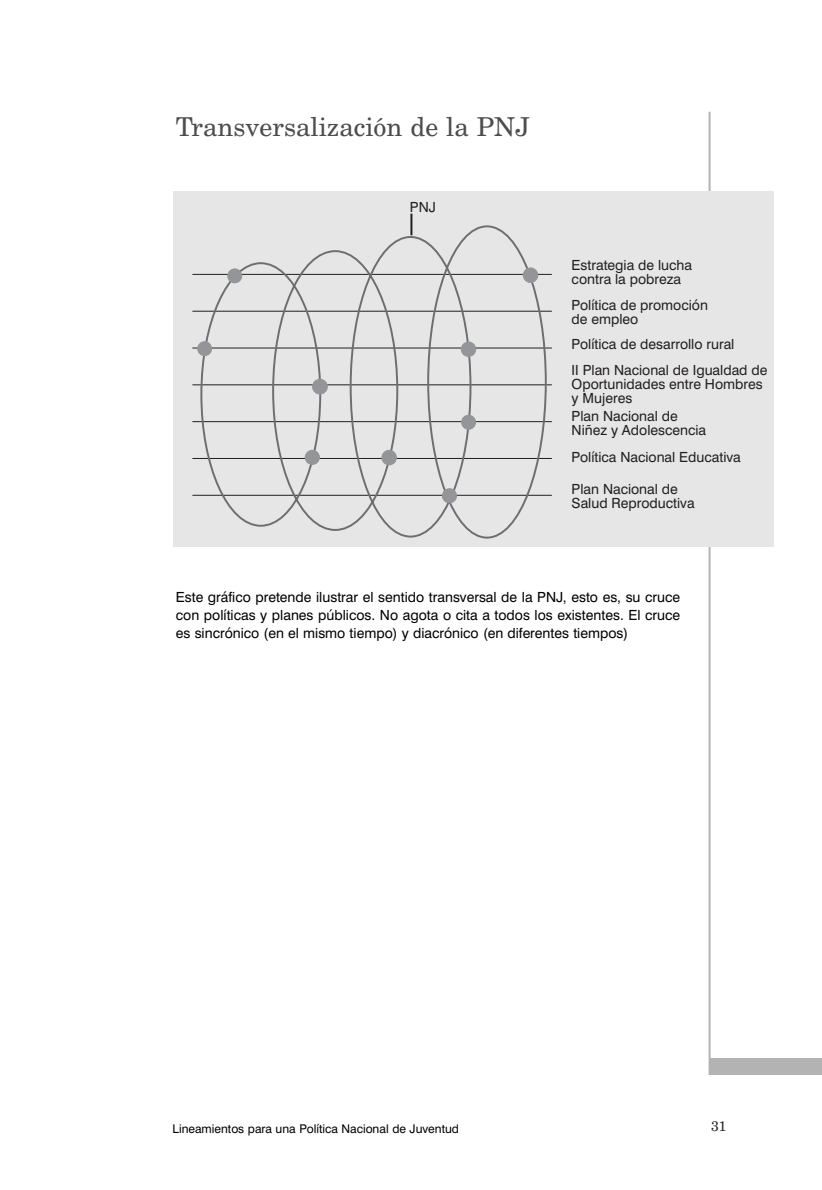
<style>
.page{position:relative;width:822px;height:1190px;background:#fff}
.page>*{position:absolute;margin:0;border:0;box-sizing:border-box;transform-origin:0 0}
.t1{font:26px "New Century Schlbk";color:#4d4d4d}
.t2{font:14px/14px "Swiss 721 BT";color:#231f20}
.t3{font:14px/18px "Swiss 721 BT";color:#000;text-align:justify}
.t4{font:14px "New Century Schlbk";color:#231f20}
.t5{font:12px "Swiss 721 BT";color:#000}
</style>
<div class="page">
<div style="left:709px;top:1058px;width:113px;height:17px;background:#b3b3b3"></div>
<hr style="left:709px;top:112px;width:2px;height:963px;background:#b3b3b3">
<div style="left:174px;top:192px;width:600px;height:355px;background:#e6e6e6"></div>
<hr style="left:192px;top:274px;width:360px;height:1px;background:#231f20">
<hr style="left:192px;top:311px;width:360px;height:1px;background:#231f20">
<hr style="left:192px;top:348px;width:360px;height:1px;background:#231f20">
<hr style="left:192px;top:385px;width:360px;height:1px;background:#231f20">
<hr style="left:192px;top:421px;width:360px;height:1px;background:#231f20">
<hr style="left:192px;top:458px;width:360px;height:1px;background:#231f20">
<hr style="left:192px;top:495px;width:360px;height:1px;background:#231f20">
<hr style="left:410px;top:214px;width:2px;height:21px;background:#231f20">
<svg style="left:199px;top:224px;width:349px;height:315px"></svg>
<div style="left:228px;top:269px;width:14px;height:14px;background:#939598;border:1px solid #939598;border-radius:50%"></div>
<div style="left:197px;top:341px;width:15px;height:15px;background:#939598;border:1px solid #939598;border-radius:50%"></div>
<div style="left:312px;top:379px;width:16px;height:15px;background:#939598;border:1px solid #939598;border-radius:50%"></div>
<div style="left:305px;top:450px;width:15px;height:15px;background:#939598;border:1px solid #939598;border-radius:50%"></div>
<div style="left:382px;top:450px;width:15px;height:15px;background:#939598;border:1px solid #939598;border-radius:50%"></div>
<div style="left:442px;top:488px;width:15px;height:15px;background:#939598;border:1px solid #939598;border-radius:50%"></div>
<div style="left:461px;top:415px;width:15px;height:14px;background:#939598;border:1px solid #939598;border-radius:50%"></div>
<div style="left:461px;top:342px;width:15px;height:15px;background:#939598;border:1px solid #939598;border-radius:50%"></div>
<div style="left:523px;top:268px;width:15px;height:15px;background:#939598;border:1px solid #939598;border-radius:50%"></div>
<h1 class="t1" style="left:176px;top:117px;width:355px">Transversalización de la PNJ</h1>
<p class="t2" style="left:410px;top:201px;width:27px">PNJ</p>
<p class="t2" style="left:572px;top:260px;width:122px">Estrategia de lucha contra la pobreza</p>
<p class="t2" style="left:572px;top:300px;width:138px">Política de promoción de empleo</p>
<p class="t2" style="left:572px;top:333px;width:197px;line-height:25.4px">Política de desarrollo rural<br>II Plan Nacional de Igualdad de</p>
<p class="t2" style="left:572px;top:378px;width:193px">Oportunidades entre Hombres y Mujeres</p>
<p class="t2" style="left:572px;top:411px;width:136px">Plan Nacional de<br>Niñez y Adolescencia</p>
<p class="t2" style="left:572px;top:452px;width:171px">Política Nacional Educativa</p>
<p class="t2" style="left:572px;top:484px;width:124px">Plan Nacional de<br>Salud Reproductiva</p>
<p class="t3" style="left:176px;top:589px;width:506px">Este gráfico pretende ilustrar el sentido transversal de la PNJ, esto es, su cruce con políticas y planes públicos. No agota o cita a todos los existentes. El cruce es sincrónico (en el mismo tiempo) y diacrónico (en diferentes tiempos)</p>
<p class="t5" style="left:173px;top:1124px;width:288px">Lineamientos para una Política Nacional de Juventud</p>
<p class="t4" style="left:711px;top:1121px;width:17px">31</p>
</div>
